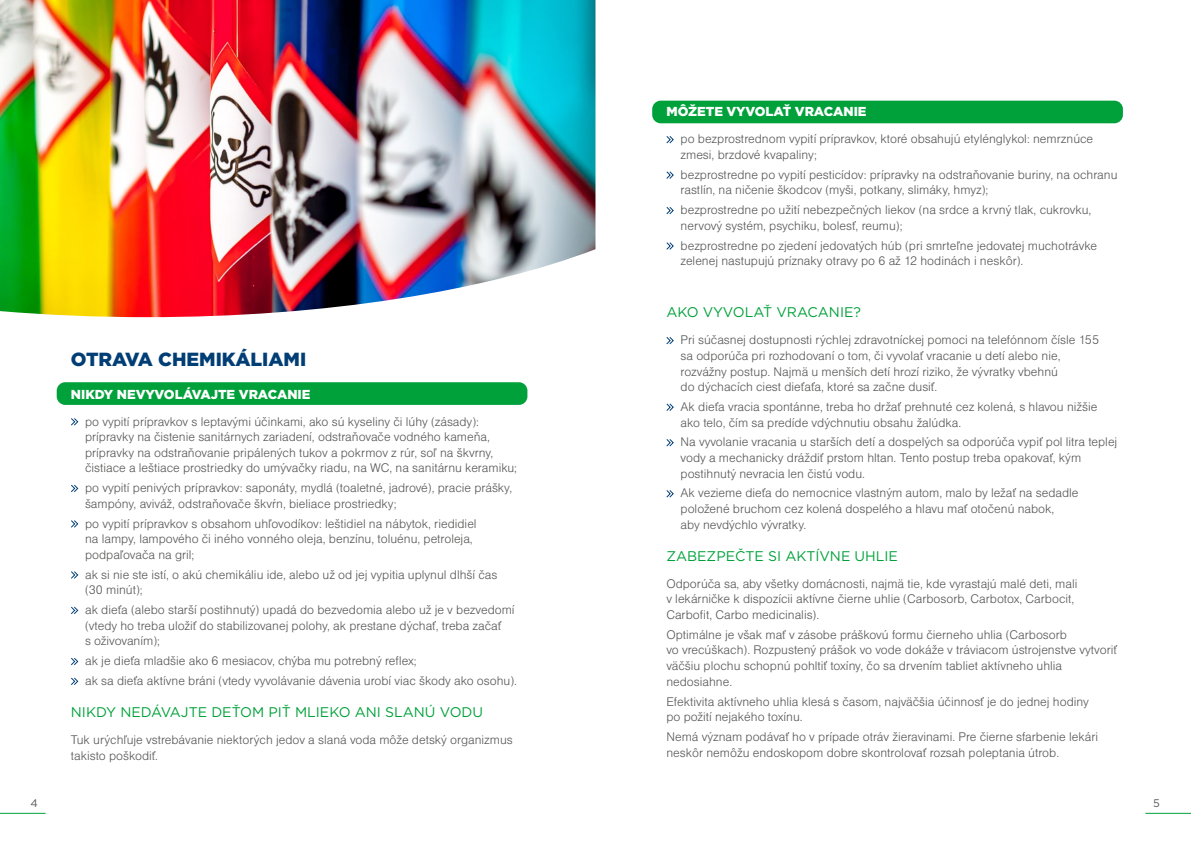
<style>
.page{position:relative;width:1191px;height:842px;background:#fff}
.page>*{position:absolute;margin:0;border:0;box-sizing:border-box;transform-origin:0 0}
.t1{font:900 19px "Gotham";color:#003e75}
.t2{font:14px "Gotham";color:#00a13a}
.t3{font:13px/15.6px "Nimbus Sans DOT Ligh";color:#575756}
.t4{font:900 13px "Gotham";color:#fff}
.t5{font:11px "Gotham";color:#575756}
</style>
<div class="page">
<hr style="left:0;top:813px;width:46px;height:1px;background:#00a13a">
<hr style="left:1145px;top:813px;width:46px;height:1px;background:#00a13a">
<div style="left:652px;top:101px;width:471px;height:22px;background:#00a13a;border-radius:9px"></div>
<div style="left:57px;top:382px;width:470px;height:23px;background:#00a13a;border-radius:9px"></div>
<svg style="left:71px;top:418px;width:8px;height:8px"></svg>
<svg style="left:71px;top:484px;width:8px;height:8px"></svg>
<svg style="left:71px;top:520px;width:8px;height:8px"></svg>
<svg style="left:71px;top:571px;width:8px;height:8px"></svg>
<svg style="left:71px;top:606px;width:8px;height:8px"></svg>
<svg style="left:71px;top:658px;width:8px;height:7px"></svg>
<svg style="left:71px;top:677px;width:8px;height:8px"></svg>
<svg style="left:666px;top:136px;width:8px;height:8px"></svg>
<svg style="left:666px;top:171px;width:8px;height:8px"></svg>
<svg style="left:666px;top:207px;width:8px;height:8px"></svg>
<svg style="left:666px;top:242px;width:8px;height:8px"></svg>
<svg style="left:666px;top:337px;width:8px;height:8px"></svg>
<svg style="left:666px;top:403px;width:8px;height:8px"></svg>
<svg style="left:666px;top:439px;width:8px;height:8px"></svg>
<svg style="left:666px;top:490px;width:8px;height:8px"></svg>
<img style="left:0;top:0;width:595px;height:317px">
<h1 class="t1" style="left:71px;top:349px;width:237px">OTRAVA CHEMIKÁLIAMI</h1>
<p class="t4" style="left:71px;top:387px;width:241px">NIKDY NEVYVOLÁVAJTE VRACANIE</p>
<p class="t3" style="left:85px;top:413px;width:433px">po vypití prípravkov s leptavými účinkami, ako sú kyseliny či lúhy (zásady): prípravky na čistenie sanitárnych zariadení, odstraňovače vodného kameňa, prípravky na odstraňovanie pripálených tukov a pokrmov z rúr, soľ na škvrny, čistiace a leštiace prostriedky do umývačky riadu, na WC, na sanitárnu keramiku;</p>
<p class="t3" style="left:85px;top:480px;width:429px">po vypití penivých prípravkov: saponáty, mydlá (toaletné, jadrové), pracie prášky, šampóny, aviváž, odstraňovače škvŕn, bieliace prostriedky;</p>
<p class="t3" style="left:85px;top:515px;width:393px">po vypití prípravkov s obsahom uhľovodíkov: leštidiel na nábytok, riedidiel na lampy, lampového či iného vonného oleja, benzínu, toluénu, petroleja, podpaľovača na gril;</p>
<p class="t3" style="left:85px;top:566px;width:414px">ak si nie ste istí, o akú chemikáliu ide, alebo už od jej vypitia uplynul dlhší čas (30 minút);</p>
<p class="t3" style="left:85px;top:602px;width:431px">ak dieťa (alebo starší postihnutý) upadá do bezvedomia alebo už je v bezvedomí (vtedy ho treba uložiť do stabilizovanej polohy, ak prestane dýchať, treba začať<br>s oživovaním);</p>
<p class="t3" style="left:85px;top:651px;width:433px;line-height:19.9px">ak je dieťa mladšie ako 6 mesiacov, chýba mu potrebný reflex;<br>ak sa dieťa aktívne bráni (vtedy vyvolávanie dávenia urobí viac škody ako osohu).</p>
<p class="t2" style="left:71px;top:705px;width:414px">NIKDY NEDÁVAJTE DEŤOM PIŤ MLIEKO ANI SLANÚ VODU</p>
<p class="t3" style="left:71px;top:732px;width:443px">Tuk urýchľuje vstrebávanie niektorých jedov a slaná voda môže detský organizmus takisto poškodiť.</p>
<p class="t4" style="left:666px;top:104px;width:202px">MÔŽETE VYVOLAŤ VRACANIE</p>
<p class="t3" style="left:680px;top:131px;width:414px">po bezprostrednom vypití prípravkov, ktoré obsahujú etylénglykol: nemrznúce zmesi, brzdové kvapaliny;</p>
<p class="t3" style="left:680px;top:167px;width:438px">bezprostredne po vypití pesticídov: prípravky na odstraňovanie buriny, na ochranu rastlín, na ničenie škodcov (myši, potkany, slimáky, hmyz);</p>
<p class="t3" style="left:680px;top:202px;width:412px">bezprostredne po užití nebezpečných liekov (na srdce a krvný tlak, cukrovku, nervový systém, psychiku, bolesť, reumu);</p>
<p class="t3" style="left:680px;top:237px;width:418px">bezprostredne po zjedení jedovatých húb (pri smrteľne jedovatej muchotrávke zelenej nastupujú príznaky otravy po 6 až 12 hodinách i neskôr).</p>
<p class="t2" style="left:666px;top:305px;width:196px">AKO VYVOLAŤ VRACANIE?</p>
<p class="t3" style="left:680px;top:332px;width:420px">Pri súčasnej dostupnosti rýchlej zdravotníckej pomoci na telefónnom čísle 155 sa odporúča pri rozhodovaní o tom, či vyvolať vracanie u detí alebo nie, rozvážny postup. Najmä u menších detí hrozí riziko, že vývratky vbehnú<br>do dýchacích ciest dieťaťa, ktoré sa začne dusiť.</p>
<p class="t3" style="left:680px;top:399px;width:418px">Ak dieťa vracia spontánne, treba ho držať prehnuté cez kolená, s hlavou nižšie ako telo, čím sa predíde vdýchnutiu obsahu žalúdka.</p>
<p class="t3" style="left:680px;top:434px;width:438px">Na vyvolanie vracania u starších detí a dospelých sa odporúča vypiť pol litra teplej vody a mechanicky dráždiť prstom hltan. Tento postup treba opakovať, kým postihnutý nevracia len čistú vodu.</p>
<p class="t3" style="left:680px;top:485px;width:399px">Ak vezieme dieťa do nemocnice vlastným autom, malo by ležať na sedadle položené bruchom cez kolená dospelého a hlavu mať otočenú nabok,<br>aby nevdýchlo vývratky.</p>
<p class="t2" style="left:666px;top:548px;width:233px">ZABEZPEČTE SI AKTÍVNE UHLIE</p>
<p class="t3" style="left:666px;top:576px;width:412px">Odporúča sa, aby všetky domácnosti, najmä tie, kde vyrastajú malé deti, mali v lekárničke k dispozícii aktívne čierne uhlie (Carbosorb, Carbotox, Carbocit,<br>Carbofit, Carbo medicinalis).</p>
<p class="t3" style="left:666px;top:627px;width:452px">Optimálne je však mať v zásobe práškovú formu čierneho uhlia (Carbosorb<br>vo vrecúškach). Rozpustený prášok vo vode dokáže v tráviacom ústrojenstve vytvoriť väčšiu plochu schopnú pohltiť toxíny, čo sa drvením tabliet aktívneho uhlia nedosiahne.</p>
<p class="t3" style="left:666px;top:693px;width:424px">Efektivita aktívneho uhlia klesá s časom, najväčšia účinnosť je do jednej hodiny po požití nejakého toxínu.</p>
<p class="t3" style="left:666px;top:729px;width:433px">Nemá význam podávať ho v prípade otráv žieravinami. Pre čierne sfarbenie lekári neskôr nemôžu endoskopom dobre skontrolovať rozsah poleptania útrob.</p>
<p class="t5" style="left:30px;top:797px;width:9px">4</p>
<p class="t5" style="left:1153px;top:797px;width:8px">5</p>
</div>
